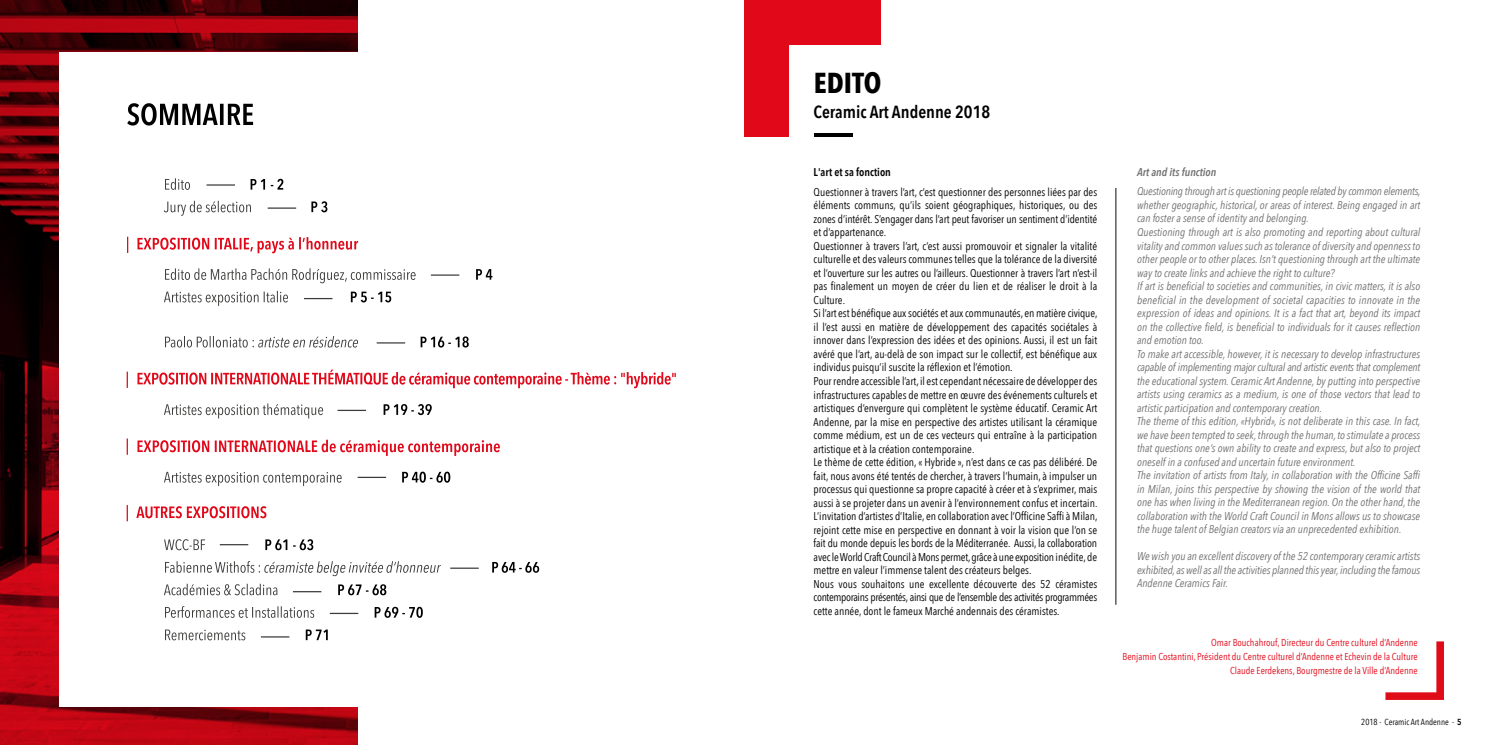
<style>
.page{position:relative;width:1489px;height:745px;background:#fff}
.page>*{position:absolute;margin:0;border:0;box-sizing:border-box;transform-origin:0 0}
.t1{font:700 28.75px "Avenir Next Condensed";color:#000}
.t2{font:600 17.5px "Avenir Next Condensed";color:#000}
.t3{font:11.25px/13.5px "Avenir Next Condensed";color:#000}
.t4{font:italic 11.25px/13.5px "Avenir Next Condensed";color:#706f6f}
.t5{font:italic 600 11.25px "Avenir Next Condensed";color:#706f6f}
.t6{font:600 11.25px "Avenir Next Condensed";color:#000}
.t7{font:10px/13.8px "Avenir Next Condensed";color:#e10819;text-align:right}
.t8{font:8.75px "Avenir Next Condensed";color:#000}
.s1{font-weight:600}
</style>
<div class="page">
<div style="left:744px;top:0;width:137px;height:137px;background:#e10819"></div>
<div style="left:789px;top:45px;width:654px;height:654px;background:#fff"></div>
<svg style="left:1385px;top:641px;width:58px;height:58px"></svg>
<hr style="left:1115px;top:188px;width:1px;height:416px;background:#3c3c3b">
<hr style="left:814px;top:133px;width:38px;height:4px;background:#000">
<svg style="left:0;top:0;width:357px;height:744px;background:#6a040b"></svg>
<div style="left:59px;top:52px;width:654px;height:654px;background:#fff"></div>
<svg style="left:306px;top:629px;width:22px;height:10px"></svg>
<svg style="left:165px;top:629px;width:80px;height:11px"></svg>
<svg style="left:374px;top:606px;width:49px;height:11px"></svg>
<svg style="left:165px;top:606px;width:149px;height:11px"></svg>
<svg style="left:338px;top:584px;width:48px;height:11px"></svg>
<svg style="left:164px;top:583px;width:113px;height:12px"></svg>
<svg style="left:492px;top:561px;width:47px;height:11px"></svg>
<svg style="left:165px;top:561px;width:276px;height:14px"></svg>
<svg style="left:265px;top:539px;width:48px;height:11px"></svg>
<svg style="left:164px;top:539px;width:41px;height:11px"></svg>
<svg style="left:402px;top:471px;width:48px;height:11px"></svg>
<svg style="left:164px;top:471px;width:178px;height:14px"></svg>
<svg style="left:383px;top:404px;width:49px;height:11px"></svg>
<svg style="left:164px;top:403px;width:159px;height:15px"></svg>
<svg style="left:420px;top:336px;width:49px;height:11px"></svg>
<svg style="left:165px;top:336px;width:193px;height:11px"></svg>
<svg style="left:351px;top:291px;width:40px;height:11px"></svg>
<svg style="left:164px;top:291px;width:124px;height:14px"></svg>
<svg style="left:476px;top:269px;width:16px;height:10px"></svg>
<svg style="left:165px;top:268px;width:250px;height:15px"></svg>
<svg style="left:311px;top:201px;width:16px;height:11px"></svg>
<svg style="left:164px;top:201px;width:87px;height:14px"></svg>
<svg style="left:250px;top:179px;width:33px;height:10px"></svg>
<svg style="left:165px;top:178px;width:25px;height:12px"></svg>
<svg style="left:127px;top:103px;width:126px;height:22px"></svg>
<svg style="left:137px;top:237px;width:221px;height:16px"></svg>
<svg style="left:137px;top:369px;width:538px;height:19px"></svg>
<svg style="left:137px;top:439px;width:363px;height:16px"></svg>
<svg style="left:136px;top:506px;width:130px;height:12px"></svg>
<svg style="left:206px;top:184px;width:29px;height:1px"></svg>
<svg style="left:268px;top:207px;width:28px;height:1px"></svg>
<svg style="left:431px;top:274px;width:28px;height:1px"></svg>
<svg style="left:304px;top:298px;width:28px;height:1px"></svg>
<svg style="left:377px;top:342px;width:28px;height:1px"></svg>
<hr style="left:337px;top:409px;width:29px;height:2px;background:#3c3c3b">
<svg style="left:357px;top:476px;width:29px;height:1px"></svg>
<hr style="left:220px;top:543px;width:28px;height:2px;background:#3c3c3b">
<svg style="left:450px;top:567px;width:28px;height:1px"></svg>
<hr style="left:293px;top:590px;width:28px;height:2px;background:#3c3c3b">
<svg style="left:330px;top:612px;width:28px;height:1px"></svg>
<svg style="left:127px;top:236px;width:1px;height:17px"></svg>
<svg style="left:127px;top:371px;width:1px;height:16px"></svg>
<svg style="left:127px;top:438px;width:1px;height:16px"></svg>
<svg style="left:127px;top:505px;width:1px;height:16px"></svg>
<svg style="left:261px;top:636px;width:28px;height:1px"></svg>
<h1 class="t1" style="left:814px;top:65px;width:69px">EDITO</h1>
<h2 class="t2" style="left:813px;top:97px;width:178px">Ceramic Art Andenne 2018</h2>
<p class="t6" style="left:813px;top:162px;width:79px">L'art et sa fonction</p>
<p class="t3" style="left:813px;top:184px;width:285px">Questionner à travers l’art, c’est questionner des personnes liées par des éléments communs, qu’ils soient géographiques, historiques, ou des zones d’intérêt. S’engager dans l’art peut favoriser un sentiment d’identité et d’appartenance.<br>Questionner à travers l’art, c’est aussi promouvoir et signaler la vitalité culturelle et des valeurs communes telles que la tolérance de la diversité et l’ouverture sur les autres ou l’ailleurs. Questionner à travers l’art n’est-il pas finalement un moyen de créer du lien et de réaliser le droit à la Culture.<br>Si l’art est bénéfique aux sociétés et aux communautés, en matière civique, il l’est aussi en matière de développement des capacités sociétales à innover dans l’expression des idées et des opinions. Aussi, il est un fait avéré que l’art, au-delà de son impact sur le collectif, est bénéfique aux individus puisqu’il suscite la réflexion et l’émotion.<br>Pour rendre accessible l’art, il est cependant nécessaire de développer des infrastructures capables de mettre en œuvre des événements culturels et artistiques d’envergure qui complètent le système éducatif. Ceramic Art Andenne, par la mise en perspective des artistes utilisant la céramique comme médium, est un de ces vecteurs qui entraîne à la participation artistique et à la création contemporaine.<br>Le thème de cette édition, « Hybride », n’est dans ce cas pas délibéré. De fait, nous avons été tentés de chercher, à travers l’humain, à impulser un processus qui questionne sa propre capacité à créer et à s’exprimer, mais aussi à se projeter dans un avenir à l’environnement confus et incertain.<br>L’invitation d’artistes d’Italie, en collaboration avec l’Officine Saffi à Milan, rejoint cette mise en perspective en donnant à voir la vision que l’on se fait du monde depuis les bords de la Méditerranée. Aussi, la collaboration avec le World Craft Council à Mons permet, grâce à une exposition inédite, de mettre en valeur l’immense talent des créateurs belges.<br>Nous vous souhaitons une excellente découverte des 52 céramistes contemporains présentés, ainsi que de l’ensemble des activités programmées cette année, dont le fameux Marché andennais des céramistes.</p>
<p class="t5" style="left:1137px;top:165px;width:81px">Art and its function</p>
<p class="t4" style="left:1137px;top:185px;width:285px">Questioning through art is questioning people related by common elements, whether geographic, historical, or areas of interest. Being engaged in art can foster a sense of identity and belonging.<br>Questioning through art is also promoting and reporting about cultural vitality and common values such as tolerance of diversity and openness to other people or to other places. Isn’t questioning through art the ultimate way to create links and achieve the right to culture?<br>If art is beneficial to societies and communities, in civic matters, it is also beneficial in the development of societal capacities to innovate in the expression of ideas and opinions. It is a fact that art, beyond its impact on the collective field, is beneficial to individuals for it causes reflection and emotion too.<br>To make art accessible, however, it is necessary to develop infrastructures capable of implementing major cultural and artistic events that complement the educational system. Ceramic Art Andenne, by putting into perspective artists using ceramics as a medium, is one of those vectors that lead to artistic participation and contemporary creation.<br>The theme of this edition, «Hybrid», is not deliberate in this case. In fact, we have been tempted to seek, through the human, to stimulate a process that questions one’s own ability to create and express, but also to project oneself in a confused and uncertain future environment.<br>The invitation of artists from Italy, in collaboration with the Officine Saffi in Milan, joins this perspective by showing the vision of the world that one has when living in the Mediterranean region. On the other hand, the collaboration with the World Craft Council in Mons allows us to showcase the huge talent of Belgian creators via an unprecedented exhibition.</p>
<p class="t4" style="left:1137px;top:549px;width:285px;text-align:justify">We wish you an excellent discovery of the 52 contemporary ceramic artists exhibited, as well as all the activities planned this year, including the famous Andenne Ceramics Fair.</p>
<p class="t7" style="left:1122px;top:635px;width:296px">Omar Bouchahrouf, Directeur du Centre culturel d’Andenne<br>Benjamin Costantini, Président du Centre culturel d’Andenne et Echevin de la Culture<br>Claude Eerdekens, Bourgmestre de la Ville d’Andenne</p>
<p class="t8" style="left:1361px;top:713px;width:102px">2018 - Ceramic Art Andenne - <span class="s1">5</span></p>
</div>
